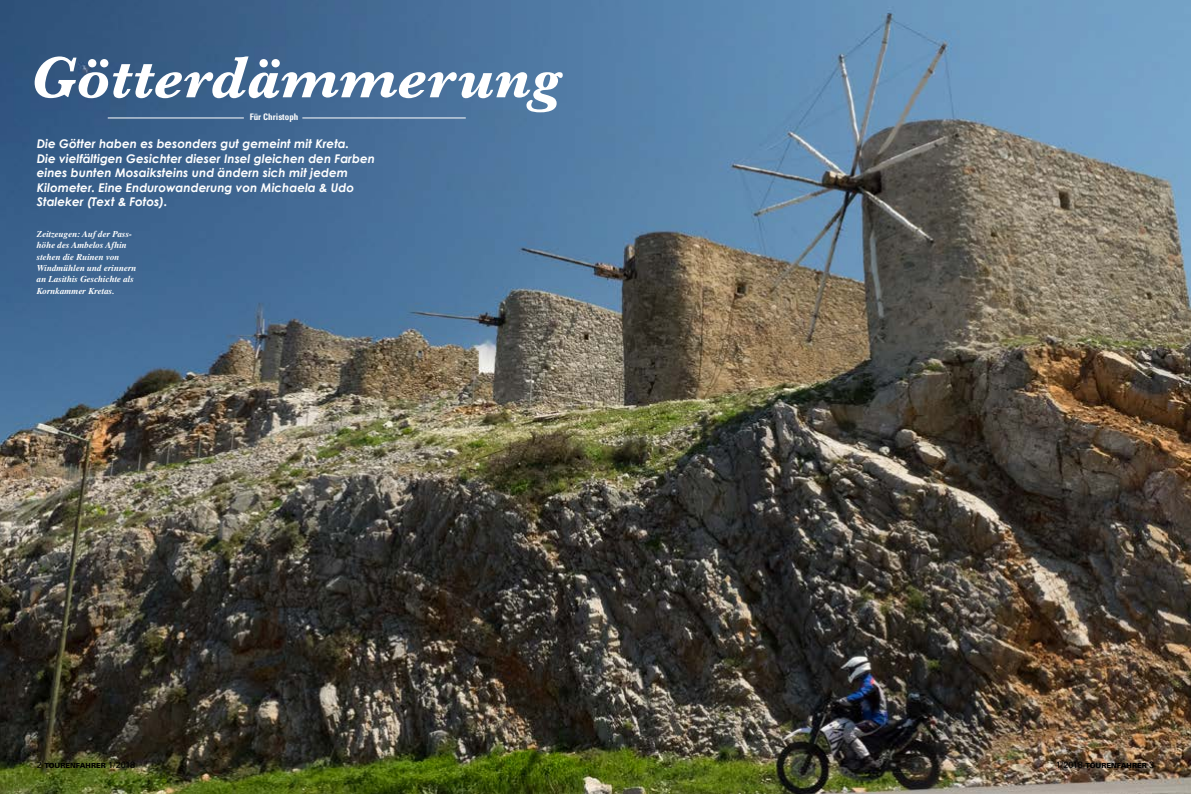
<style>
.page{position:relative;width:1191px;height:794px;background:#fff}
.page>*{position:absolute;margin:0;border:0;box-sizing:border-box;transform-origin:0 0}
.t1{font:italic 700 60.4px "Baskerville";color:#fff}
.t2{font:italic 700 12px/14.4px "Century Gothic";color:#fff}
.t3{font:italic 700 9px/11.3px "Times LT Std";color:#fff}
.t4{font:700 condensed 9px "Univers LT Std";color:#fff}
.t5{font:900 7px "Univers LT Std";color:#000}
.s1{font-weight:400;font-size:9px}
</style>
<div class="page">
<img style="left:0;top:0;width:1191px;height:794px">
<hr style="left:108px;top:117px;width:136px;height:1px;background:#fff">
<hr style="left:302px;top:117px;width:164px;height:1px;background:#fff">
<h1 class="t1" style="left:29px;top:36px;width:533px">Götterdämmerung</h1>
<p class="t2" style="left:37px;top:136px;width:339px">Die Götter haben es besonders gut gemeint mit Kreta.<br>Die vielfältigen Gesichter dieser Insel gleichen den Farben eines bunten Mosaiksteins und ändern sich mit jedem Kilometer. Eine Endurowanderung von Michaela &amp; Udo Staleker (Text &amp; Fotos).</p>
<p class="t3" style="left:37px;top:228px;width:101px">Zeitzeugen: Auf der Pass&shy;höhe des Ambelos Afhin stehen die Ruinen von<br>Windmühlen und erinnern an Lasithis Geschichte als<br>Kornkammer Kretas.</p>
<p class="t4" style="left:250px;top:112px;width:50px">Für Christoph</p>
<p class="t5" style="left:37px;top:761px;width:100px"><span class="s1">2</span> TOURENFAHRER <span class="s1">1/2018</span></p>
<p class="t5" style="left:1056px;top:761px;width:100px"><span class="s1">1/2018</span> TOURENFAHRER <span class="s1">3</span></p>
</div>
